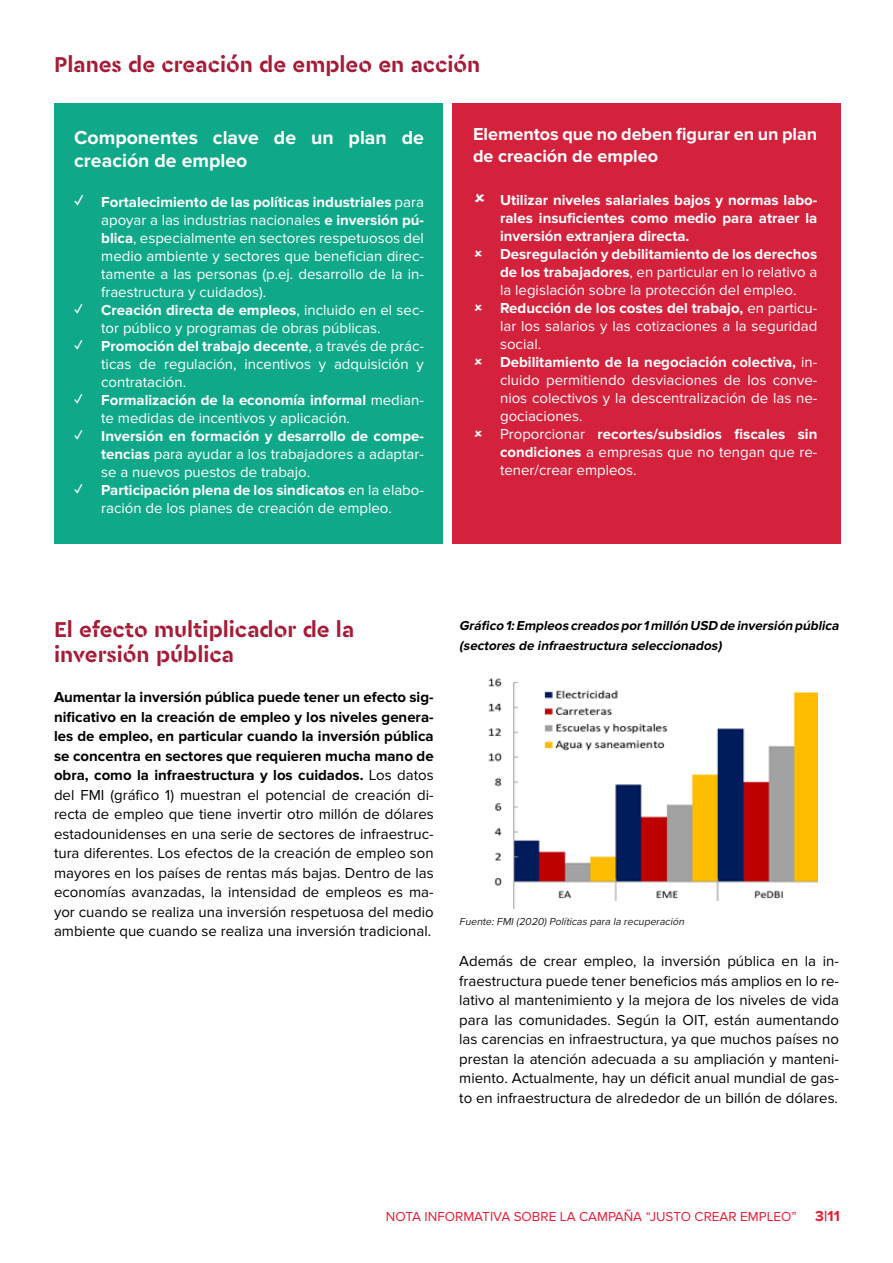
<style>
.page{position:relative;width:893px;height:1263px;background:#fff}
.page>*{position:absolute;margin:0;border:0;box-sizing:border-box;transform-origin:0 0}
.Body{font:700 22.5px/24.3px "Cera Stencil PRO";color:#a41c37}
.t1{font:700 19.5px/23.4px "Proxima Nova";color:#fff}
.t2{font:700 18px/21.6px "Proxima Nova";color:#fff}
.t3{font:15px/18px "Proxima Nova";color:#fff;text-align:justify}
.Body-2{font:15px/19.5px "Proxima Nova";color:#000;text-align:justify}
.t4{font:700 15px/18px "Proxima Nova";color:#fff;text-align:justify}
.Body-3{font:italic 700 13.5px/19.5px "Proxima Nova";color:#000}
.t5{font:13.5px "Proxima Nova";color:#e61c35}
.t6{font:italic 10.5px "Proxima Nova";color:#231f20}
.s1{font-weight:700;font-size:16.5px}
.s2{font-weight:700}
.s3{font-weight:700;font-size:15px}
</style>
<div class="page">
<div style="left:54px;top:104px;width:388px;height:440px;background:#0fa98a"></div>
<div style="left:452px;top:104px;width:389px;height:440px;background:#d4223d"></div>
<img style="left:488px;top:678px;width:329px;height:230px">
<p class="Body" style="left:54px;top:51px;width:428px">Planes de creación de empleo en acción</p>
<p class="t1" style="left:74px;top:126px;width:351px">Componentes clave de un plan de creación de empleo</p>
<p class="t3" style="left:101px;top:193px;width:324px;text-indent:-27px"><span class="s1">✓</span> <span class="s2">Fortalecimiento de las políticas industriales</span> para apoyar a las industrias nacionales <span class="s2">e inversión pú&shy;blica</span>, especialmente en sectores respetuosos del medio ambiente y sectores que benefician direc&shy;tamente a las personas (p.ej. desarrollo de la in&shy;fraestructura y cuidados).</p>
<p class="t3" style="left:101px;top:301px;width:324px;text-indent:-27px"><span class="s2">✓ Creación directa de empleos</span>, incluido en el sec&shy;tor público y programas de obras públicas.</p>
<p class="t3" style="left:101px;top:337px;width:324px;text-indent:-27px"><span class="s2">✓ Promoción del trabajo decente</span>, a través de prác&shy;ticas de regulación, incentivos y adquisición y contratación.</p>
<p class="t3" style="left:101px;top:391px;width:324px;text-indent:-27px"><span class="s2">✓ Formalización de la economía informal</span> median&shy;te medidas de incentivos y aplicación.</p>
<p class="t3" style="left:101px;top:427px;width:324px;text-indent:-27px"><span class="s2">✓ Inversión en formación y desarrollo de compe&shy;tencias</span> para ayudar a los trabajadores a adaptar&shy;se a nuevos puestos de trabajo.</p>
<p class="t3" style="left:75px;top:481px;width:351px;text-align:center"><span class="s2">✓ Participación plena de los sindicatos</span> en la elabo&shy;ración de los planes de creación de empleo.</p>
<p class="t2" style="left:473px;top:124px;width:346px">Elementos que no deben figurar en un plan de creación de empleo</p>
<p class="t4" style="left:500px;top:191px;width:319px">Utilizar niveles salariales bajos y normas labo&shy;rales insuficientes como medio para atraer la inversión extranjera directa.</p>
<p class="t3" style="left:500px;top:245px;width:319px"><span class="s2">Desregulación y debilitamiento de los derechos de los trabajadores</span>, en particular en lo relativo a la legislación sobre la protección del empleo.</p>
<p class="t3" style="left:500px;top:299px;width:319px"><span class="s2">Reducción de los costes del trabajo,</span> en particu&shy;lar los salarios y las cotizaciones a la seguridad social.</p>
<p class="t3" style="left:500px;top:353px;width:319px"><span class="s2">Debilitamiento de la negociación colectiva,</span> in&shy;cluido permitiendo desviaciones de los conve&shy;nios colectivos y la descentralización de las ne&shy;gociaciones.</p>
<p class="t3" style="left:500px;top:425px;width:319px">Proporcionar <span class="s2">recortes/subsidios fiscales sin condiciones</span> a empresas que no tengan que re&shy;tener/crear empleos.</p>
<p class="Body" style="left:54px;top:617px;width:302px">El efecto multiplicador de la inversión pública</p>
<p class="Body-2" style="left:54px;top:688px;width:381px"><span class="s2">Aumentar la inversión pública puede tener un efecto sig&shy;nificativo en la creación de empleo y los niveles genera&shy;les de empleo, en particular cuando la inversión pública se concentra en sectores que requieren mucha mano de obra, como la infraestructura y los cuidados.</span> Los datos del FMI (gráfico 1) muestran el potencial de creación di&shy;recta de empleo que tiene invertir otro millón de dólares estadounidenses en una serie de sectores de infraestruc&shy;tura diferentes. Los efectos de la creación de empleo son mayores en los países de rentas más bajas. Dentro de las economías avanzadas, la intensidad de empleos es ma&shy;yor cuando se realiza una inversión respetuosa del medio ambiente que cuando se realiza una inversión tradicional.</p>
<p class="Body-3" style="left:459px;top:616px;width:384px">Gráfico 1:Empleos creados por1 millón USD de inversión pública (sectores de infraestructura seleccionados)</p>
<p class="t6" style="left:459px;top:916px;width:229px">Fuente:FMI(2020)Políticas para la recuperación</p>
<p class="Body-2" style="left:459px;top:951px;width:381px">Además de crear empleo, la inversión pública en la in&shy;fraestructura puede tener beneficios más amplios en lo re&shy;lativo al mantenimiento y la mejora de los niveles de vida para las comunidades. Según la OIT, están aumentando las carencias en infraestructura, ya que muchos países no prestan la atención adecuada a su ampliación y manteni&shy;miento. Actualmente, hay un déficit anual mundial de gas&shy;to en infraestructura de alrededor de un billón de dólares.</p>
<p class="t5" style="left:386px;top:1208px;width:455px">NOTA INFORMATIVA SOBRE LA CAMPAÑA “JUSTO CREAR EMPLEO” <span class="s3">3|11</span></p>
</div>
